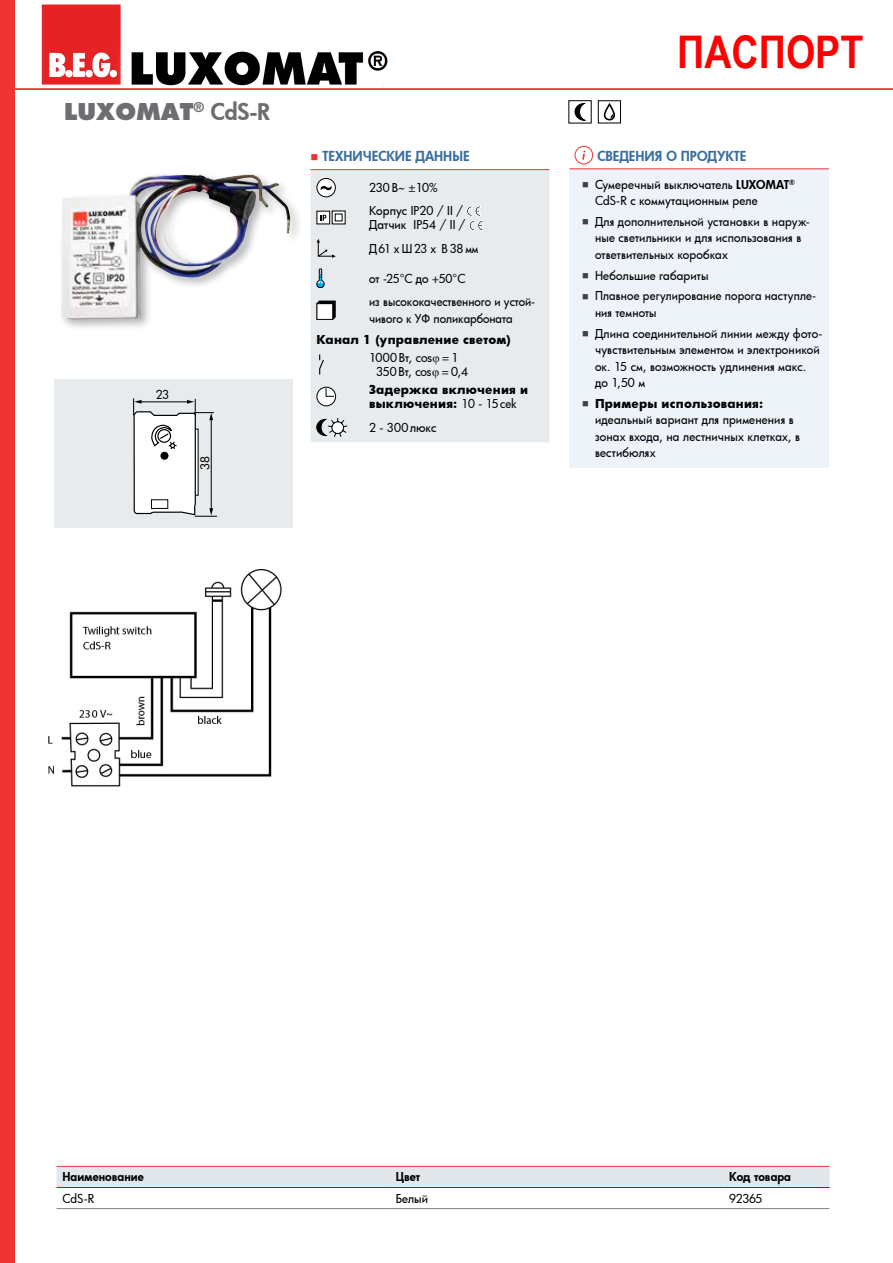
<style>
.page{position:relative;width:893px;height:1263px;background:#fff}
.page>*{position:absolute;margin:0;border:0;box-sizing:border-box;transform-origin:0 0}
.t1{font:700 45px "Arial Narrow";color:#f00}
.t2{font:800 22.5px "Futura";color:#6d6e71}
.t3{font:800 13.5px "Futura";color:#396e9f}
.t4{font:500 12px/16.5px "Futura";letter-spacing:.01em;color:#000}
.t5{font:700 12px/14.4px "Futura";letter-spacing:.02em;color:#000}
.t6{font:500 12px/14.4px "Futura";letter-spacing:-.01em;color:#000}
.t7{font:800 12px "Futura";color:#000}
.s1{font-style:inherit}
.s2{color:#ee3434}
.s3{font-weight:800}
.s4{font-family:"Myriad Pro";font-weight:400}
.s5{font-weight:500}
</style>
<div class="page">
<div style="left:0;top:0;width:14px;height:1263px;background:#ee3434"></div>
<hr style="left:5px;top:88px;width:888px;height:2px;background:#ee3434">
<div style="left:575px;top:146px;width:18px;height:18px;border:1px solid #ee3434;border-radius:50%"></div>
<svg style="left:582px;top:150px;width:3px;height:10px"></svg>
<div style="left:569px;top:169px;width:260px;height:299px;background:#eef2f9"></div>
<hr style="left:569px;top:168px;width:260px;height:1px;background:#ee3434">
<div style="left:58px;top:171px;width:245px;height:160px;background:#000;opacity:.3"></div>
<img style="left:62px;top:173px;width:228px;height:146px">
<svg style="left:574px;top:103px;width:11px;height:18px"></svg>
<div style="left:598px;top:100px;width:23px;height:23px;border:1px solid #000"></div>
<svg style="left:604px;top:104px;width:10px;height:16px"></svg>
<div style="left:604px;top:103px;width:11px;height:17px;border:2px solid #000;border-radius:5px"></div>
<svg style="left:610px;top:113px;width:3px;height:6px"></svg>
<div style="left:55px;top:379px;width:238px;height:149px;background:#e7ebee"></div>
<svg style="left:133px;top:398px;width:84px;height:119px"></svg>
<div style="left:311px;top:170px;width:238px;height:272px;background:#e7ebee"></div>
<hr style="left:311px;top:169px;width:54px;height:1px;background:#ee3434">
<hr style="left:365px;top:169px;width:184px;height:1px;background:#ee3434">
<div style="left:317px;top:178px;width:18px;height:19px;background:#fff;border-radius:50%"></div>
<div style="left:317px;top:178px;width:19px;height:19px;border:1px solid #000;border-radius:50%"></div>
<svg style="left:321px;top:186px;width:11px;height:4px"></svg>
<svg style="left:319px;top:213px;width:9px;height:9px"></svg>
<div style="left:317px;top:211px;width:13px;height:13px;border:1px solid #000"></div>
<svg style="left:321px;top:215px;width:5px;height:6px"></svg>
<svg style="left:334px;top:213px;width:9px;height:9px"></svg>
<div style="left:335px;top:214px;width:7px;height:7px;background:#fff"></div>
<svg style="left:466px;top:205px;width:18px;height:26px"></svg>
<svg style="left:317px;top:239px;width:19px;height:19px"></svg>
<svg style="left:316px;top:268px;width:9px;height:20px"></svg>
<svg style="left:317px;top:301px;width:19px;height:19px"></svg>
<div style="left:317px;top:304px;width:16px;height:15px;background:#fff"></div>
<div style="left:317px;top:303px;width:16px;height:17px;border:1px solid #000"></div>
<svg style="left:319px;top:354px;width:6px;height:22px"></svg>
<div style="left:317px;top:387px;width:19px;height:19px;background:#fff;border-radius:50%"></div>
<div style="left:317px;top:387px;width:19px;height:19px;border:1px solid #000;border-radius:50%"></div>
<svg style="left:326px;top:388px;width:8px;height:9px"></svg>
<svg style="left:316px;top:417px;width:32px;height:20px"></svg>
<div style="left:57px;top:1167px;width:772px;height:20px;background:#e2e7eb"></div>
<hr style="left:57px;top:1166px;width:333px;height:1px;background:#ee3434">
<hr style="left:390px;top:1166px;width:333px;height:1px;background:#ee3434">
<hr style="left:723px;top:1166px;width:106px;height:1px;background:#ee3434">
<hr style="left:57px;top:1187px;width:333px;height:1px;background:#d00">
<hr style="left:390px;top:1187px;width:333px;height:1px;background:#d00">
<hr style="left:723px;top:1187px;width:106px;height:1px;background:#d00">
<hr style="left:57px;top:1208px;width:333px;height:1px;background:#808285">
<hr style="left:390px;top:1208px;width:333px;height:1px;background:#808285">
<hr style="left:723px;top:1208px;width:106px;height:1px;background:#808285">
<img style="left:41px;top:4px;width:347px;height:82px">
<img style="left:48px;top:569px;width:234px;height:218px">
<svg style="left:433px;top:356px;width:6px;height:8px"></svg>
<svg style="left:433px;top:371px;width:6px;height:8px"></svg>
<h2 class="t2" style="left:64px;top:97px;width:207px">LUXOMAT<sup>®</sup> <span class="s1">CdS-R</span></h2>
<p class="t4" style="left:156px;top:386px;width:15px">23</p>
<p class="t4" style="left:197px;top:470px;width:15px;rotate:-90deg">38</p>
<h1 class="t1" style="left:677px;top:18px;width:188px">ПАСПОРТ</h1>
<p class="t3" style="left:311px;top:147px;width:160px"><span class="s2">■</span> Технические данные</p>
<p class="t3" style="left:597px;top:147px;width:151px">Сведения о продукте</p>
<p class="t4" style="left:595px;top:176px;width:201px">Сумеречный выключатель <span class="s3">LUXOMAT</span><sup>®<br></sup>CdS-R с коммутационным реле</p>
<p class="t4" style="left:595px;top:213px;width:216px">Для дополнительной установки в наруж&shy;ные светильники и для использования в ответвительных коробках</p>
<p class="t4" style="left:595px;top:265px;width:222px;line-height:20.7px">Небольшие габариты<br>Плавное регулирование порога наступле-</p>
<p class="t4" style="left:595px;top:302px;width:229px;line-height:20.7px">ния темноты<br>Длина соединительной линии между фото-</p>
<p class="t4" style="left:595px;top:341px;width:226px">чувствительным элементом и электроникой ок. 15 см, возможность удлинения макс. до 1,50 м</p>
<p class="t5" style="left:595px;top:396px;width:170px">Примеры использования:</p>
<p class="t4" style="left:595px;top:411px;width:207px">идеальный вариант для применения в зонах входа, на лестничных клетках, в вестибюлях</p>
<p class="t4" style="left:369px;top:176px;width:95px;line-height:22.6px">230 В~ <span class="s4">±</span>10%<br>Корпус IP20 / II /</p>
<p class="t4" style="left:369px;top:213px;width:111px;line-height:23.7px">Датчик IP54 / II /<br>Д61 xШ23 x B38мм</p>
<p class="t4" style="left:369px;top:266px;width:168px;line-height:23.7px">от -25°C до +50°C<br>из высококачественного и устой-</p>
<p class="t4" style="left:369px;top:310px;width:145px">чивого к УФ поликарбоната</p>
<p class="t5" style="left:317px;top:332px;width:195px">Канал 1 (управление светом)</p>
<p class="t6" style="left:376px;top:350px;width:94px;text-indent:-7px">1000 Вт, cos = 1<br>350 Вт, cos = 0,4</p>
<p class="t5" style="left:369px;top:382px;width:161px">Задержка включения и выключения: <span class="s5">10 - 15 cek</span></p>
<p class="t4" style="left:369px;top:419px;width:69px">2 - 300 люкс</p>
<p class="t7" style="left:63px;top:1169px;width:83px">Наименование</p>
<p class="t7" style="left:396px;top:1169px;width:26px">Цвет</p>
<p class="t7" style="left:729px;top:1169px;width:63px">Код товара</p>
<p class="t4" style="left:63px;top:1190px;width:33px">CdS-R</p>
<p class="t4" style="left:396px;top:1190px;width:34px">Белый</p>
<p class="t4" style="left:729px;top:1190px;width:35px">92365</p>
</div>
